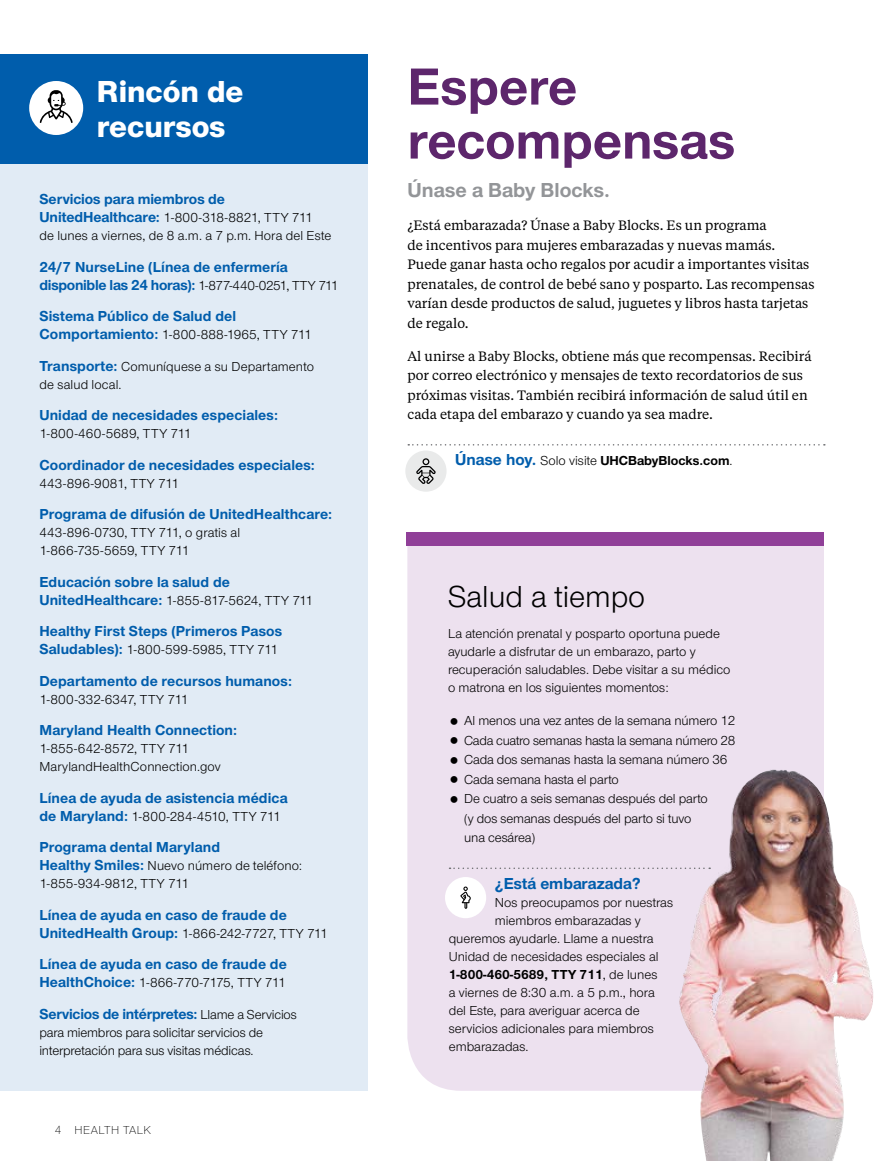
<style>
.page{position:relative;width:878px;height:1161px;background:#fff}
.page>*{position:absolute;margin:0;border:0;box-sizing:border-box;transform-origin:0 0}
.t1{font:700 54px/54px "UHC Sans";color:#5d266c}
.t2{font:800 31.5px/34.5px "UHC Sans";color:#fff}
.t3{font:31.5px "UHC Sans";color:#000}
.t4{font:700 21px "UHC Sans";color:#939598}
.t5{font:700 16.5px "UHC Sans";color:#005dac}
.t6{font:700 15px/18px "UHC Sans";letter-spacing:.005em;color:#005dac}
.t7{font:700 15px "UHC Sans";letter-spacing:-.015em;color:#005dac}
.t8{font:13.5px/18px "UHC Sans";color:#000}
.t9{font:13.5px/19.5px "UHC Serif Text";color:#000}
.t10{font:13.5px "UHC Sans";letter-spacing:-.02em;color:#000}
.t11{font:700 13.5px "UHC Sans";color:#000}
.t12{font:300 12px "UHC Sans";letter-spacing:.04em;color:#000}
.s1{font-weight:700;font-size:15px;color:#005dac}
.s2{font-weight:400;font-size:13.5px;color:#000}
.s3{font-size:16.5px;color:#005dac}
.s4{font-weight:400}
</style>
<div class="page">
<div style="left:407px;top:545px;width:417px;height:546px;background:#ede1ef"></div>
<div style="left:407px;top:532px;width:417px;height:13px;background:#903f98"></div>
<img style="left:678px;top:770px;width:195px;height:391px">
<svg style="left:408px;top:444px;width:416px;height:2px"></svg>
<div style="left:405px;top:451px;width:41px;height:41px;background:#e9eaea;border-radius:50%"></div>
<svg style="left:416px;top:458px;width:19px;height:26px"></svg>
<div style="left:0;top:54px;width:368px;height:1037px;background:#e1ebf5"></div>
<div style="left:0;top:54px;width:368px;height:110px;background:#005dac"></div>
<div style="left:29px;top:81px;width:54px;height:54px;background:#fff;border-radius:50%"></div>
<svg style="left:40px;top:90px;width:33px;height:33px"></svg>
<svg style="left:449px;top:868px;width:261px;height:1px"></svg>
<div style="left:445px;top:877px;width:41px;height:41px;background:#fff;border-radius:50%"></div>
<svg style="left:460px;top:887px;width:10px;height:22px"></svg>
<h2 class="t2" style="left:97px;top:73px;width:148px">Rincón de recursos</h2>
<p class="t6" style="left:39px;top:190px;width:187px">Servicios para miembros de</p>
<p class="t8" style="left:39px;top:208px;width:293px"><span class="s1">UnitedHealthcare:</span> 1-800-318-8821, TTY 711<br>de lunes a viernes, de 8 a.m. a 7 p.m. Hora del Este</p>
<p class="t6" style="left:39px;top:257px;width:300px">24/7 NurseLine (Línea de enfermería disponible las 24 horas): <span class="s2">1-877-440-0251, TTY 711</span></p>
<p class="t6" style="left:39px;top:307px;width:198px">Sistema Público de Salud del</p>
<p class="t8" style="left:39px;top:325px;width:274px"><span class="s1">Comportamiento:</span> 1-800-888-1965, TTY 711</p>
<p class="t8" style="left:39px;top:357px;width:276px"><span class="s1">Transporte:</span> Comuníquese a su Departamento de salud local.</p>
<p class="t6" style="left:39px;top:406px;width:240px">Unidad de necesidades especiales:</p>
<p class="t8" style="left:39px;top:424px;width:153px">1-800-460-5689, TTY 711</p>
<p class="t6" style="left:39px;top:455px;width:277px">Coordinador de necesidades especiales:</p>
<p class="t8" style="left:39px;top:474px;width:141px">443-896-9081, TTY 711</p>
<p class="t6" style="left:39px;top:505px;width:294px">Programa de difusión de UnitedHealthcare:</p>
<p class="t8" style="left:39px;top:523px;width:202px">443-896-0730, TTY 711, o gratis al<br>1-866-735-5659, TTY 711</p>
<p class="t6" style="left:39px;top:572px;width:192px">Educación sobre la salud de</p>
<p class="t8" style="left:39px;top:591px;width:275px"><span class="s1">UnitedHealthcare:</span> 1-855-817-5624, TTY 711</p>
<p class="t6" style="left:39px;top:622px;width:244px">Healthy First Steps (Primeros Pasos</p>
<p class="t8" style="left:39px;top:640px;width:240px"><span class="s1">Saludables):</span> 1-800-599-5985, TTY 711</p>
<p class="t6" style="left:39px;top:671px;width:254px">Departamento de recursos humanos:</p>
<p class="t8" style="left:39px;top:690px;width:150px">1-800-332-6347, TTY 711</p>
<p class="t6" style="left:39px;top:721px;width:199px">Maryland Health Connection:</p>
<p class="t8" style="left:39px;top:739px;width:183px">1-855-642-8572, TTY 711<br>MarylandHealthConnection.gov</p>
<p class="t6" style="left:39px;top:788px;width:249px">Línea de ayuda de asistencia médica</p>
<p class="t8" style="left:39px;top:807px;width:243px"><span class="s1">de Maryland:</span> 1-800-284-4510, TTY 711</p>
<p class="t6" style="left:39px;top:838px;width:182px">Programa dental Maryland</p>
<p class="t8" style="left:39px;top:856px;width:264px"><span class="s1">Healthy Smiles:</span> Nuevo número de teléfono:<br>1-855-934-9812, TTY 711</p>
<p class="t6" style="left:39px;top:905px;width:249px">Línea de ayuda en caso de fraude de</p>
<p class="t10" style="left:39px;top:925px;width:290px"><span class="s1">UnitedHealth Group:</span> 1-866-242-7727, TTY 711</p>
<p class="t6" style="left:39px;top:955px;width:249px">Línea de ayuda en caso de fraude de</p>
<p class="t10" style="left:39px;top:974px;width:248px"><span class="s1">HealthChoice:</span> 1-866-770-7175, TTY 711</p>
<p class="t7" style="left:39px;top:1004px;width:259px">Servicios de intérpretes: <span class="s2">Llame a Servicios</span></p>
<p class="t8" style="left:39px;top:1023px;width:225px">para miembros para solicitar servicios de interpretación para sus visitas médicas.</p>
<p class="t12" style="left:55px;top:1122px;width:98px">4 HEALTH TALK</p>
<h1 class="t1" style="left:407px;top:58px;width:329px">Espere recompensas</h1>
<h3 class="t4" style="left:407px;top:176px;width:204px">Únase a Baby Blocks.</h3>
<p class="t9" style="left:407px;top:215px;width:408px">¿Está embarazada? Únase a Baby Blocks. Es un programa<br>de incentivos para mujeres embarazadas y nuevas mamás.<br>Puede ganar hasta ocho regalos por acudir a importantes visitas prenatales, de control de bebé sano y posparto. Las recompensas varían desde productos de salud, juguetes y libros hasta tarjetas de regalo.</p>
<p class="t9" style="left:407px;top:346px;width:405px">Al unirse a Baby Blocks, obtiene más que recompensas. Recibirá por correo electrónico y mensajes de texto recordatorios de sus próximas visitas. También recibirá información de salud útil en cada etapa del embarazo y cuando ya sea madre.</p>
<p class="t11" style="left:455px;top:452px;width:279px"><span class="s3">Únase hoy.</span> <span class="s4">Solo visite</span> UHCBabyBlocks.com<span class="s4">.</span></p>
<h2 class="t3" style="left:448px;top:576px;width:199px">Salud a tiempo</h2>
<p class="t8" style="left:448px;top:624px;width:284px">La atención prenatal y posparto oportuna puede ayudarle a disfrutar de un embarazo, parto y recuperación saludables. Debe visitar a su médico o matrona en los siguientes momentos:</p>
<p class="t8" style="left:464px;top:711px;width:273px;line-height:19.5px">Al menos una vez antes de la semana número 12<br>Cada cuatro semanas hasta la semana número 28<br>Cada dos semanas hasta la semana número 36<br>Cada semana hasta el parto<br>De cuatro a seis semanas después del parto<br>(y dos semanas después del parto si tuvo<br>una cesárea)</p>
<p class="t5" style="left:495px;top:872px;width:147px">¿Está embarazada?</p>
<p class="t8" style="left:495px;top:893px;width:180px">Nos preocupamos por nuestras</p>
<p class="t8" style="left:495px;top:911px;width:147px">miembros embarazadas y</p>
<p class="t8" style="left:449px;top:929px;width:206px">queremos ayudarle. Llame a nuestra</p>
<p class="t8" style="left:449px;top:947px;width:211px">Unidad de necesidades especiales al</p>
<p class="t11" style="left:449px;top:965px;width:210px">1-800-460-5689, TTY 711<span class="s4">, de lunes</span></p>
<p class="t8" style="left:449px;top:983px;width:207px">a viernes de 8:30 a.m. a 5 p.m., hora</p>
<p class="t8" style="left:449px;top:1001px;width:192px">del Este, para averiguar acerca de</p>
<p class="t8" style="left:449px;top:1019px;width:207px">servicios adicionales para miembros</p>
<p class="t8" style="left:449px;top:1037px;width:81px">embarazadas.</p>
</div>
